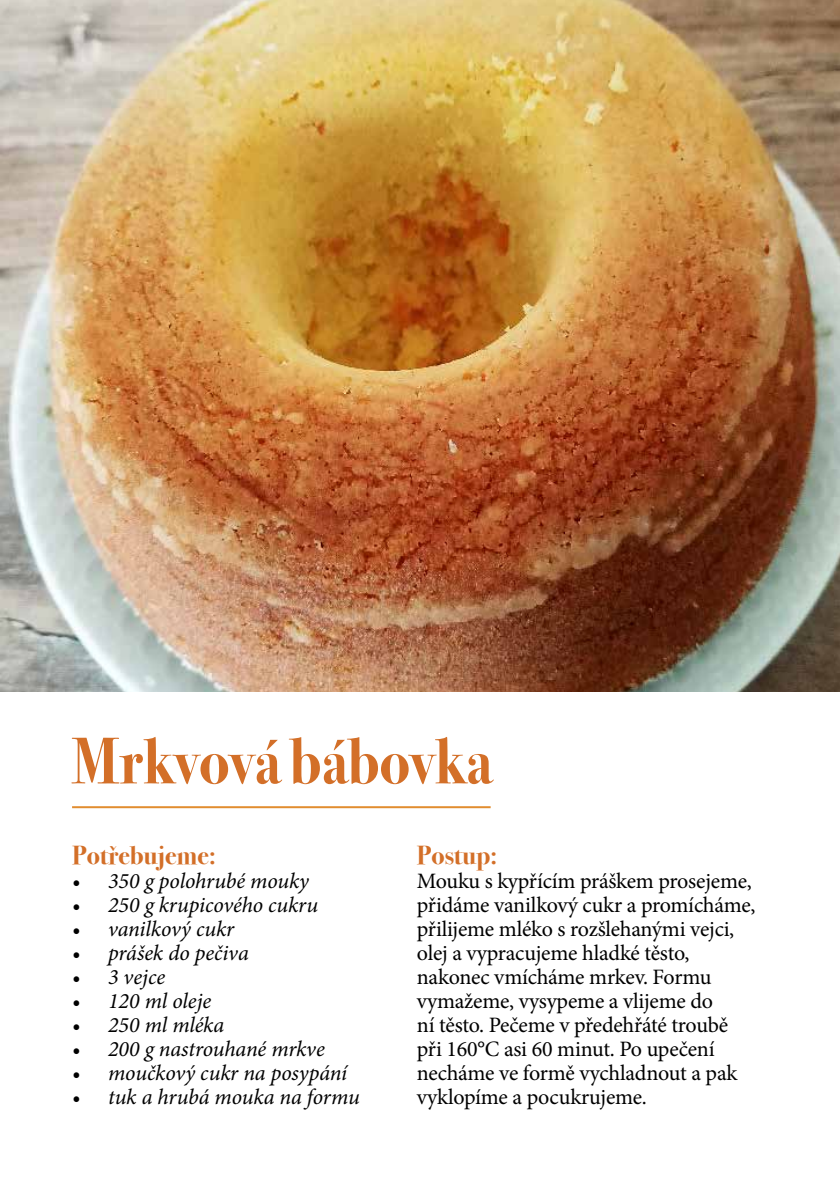
<style>
.page{position:relative;width:840px;height:1191px;background:#fff}
.page>*{position:absolute;margin:0;border:0;box-sizing:border-box;transform-origin:0 0}
.t1{font:700 66px "Bodoni Svty Two ITCTT";color:#d36f28;scale:.91 1}
.t2{font:700 26px "Bodoni Svty Two ITCTT";color:#d36f28}
.t3{font:22px/24px "Minion Pro";letter-spacing:-.01em;color:#000}
.t4{font:italic 22px "Minion Pro";letter-spacing:-.005em;color:#000}
</style>
<div class="page">
<img style="left:0;top:0;width:839px;height:692px">
<hr style="left:72px;top:806px;width:418px;height:2px;background:#e18d30">
<h1 class="t1" style="left:72px;top:706px;width:463px">Mrkvová bábovka</h1>
<p class="t2" style="left:72px;top:834px;width:145px">Potřebujeme:</p>
<p class="t4" style="left:72px;top:866px;width:238px">• 350 g polohrubé mouky</p>
<p class="t4" style="left:72px;top:890px;width:247px">• 250 g krupicového cukru</p>
<p class="t4" style="left:72px;top:914px;width:163px">• vanilkový cukr</p>
<p class="t4" style="left:72px;top:938px;width:178px">• prášek do pečiva</p>
<p class="t4" style="left:72px;top:962px;width:94px">• 3 vejce</p>
<p class="t4" style="left:72px;top:986px;width:141px">• 120 ml oleje</p>
<p class="t4" style="left:72px;top:1010px;width:154px">• 250 ml mléka</p>
<p class="t4" style="left:72px;top:1034px;width:254px">• 200 g nastrouhané mrkve</p>
<p class="t4" style="left:72px;top:1058px;width:276px">• moučkový cukr na posypání</p>
<p class="t4" style="left:72px;top:1082px;width:289px">• tuk a hrubá mouka na formu</p>
<p class="t2" style="left:416px;top:834px;width:82px">Postup:</p>
<p class="t3" style="left:416px;top:869px;width:340px">Mouku s kypřícím práškem prosejeme, přidáme vanilkový cukr a promícháme, přilijeme mléko s rozšlehanými vejci, olej a vypracujeme hladké těsto, nakonec vmícháme mrkev. Formu vymažeme, vysypeme a vlijeme do<br>ní těsto. Pečeme v předehřáté troubě při 160°C asi 60 minut. Po upečení necháme ve formě vychladnout a pak vyklopíme a pocukrujeme.</p>
</div>
